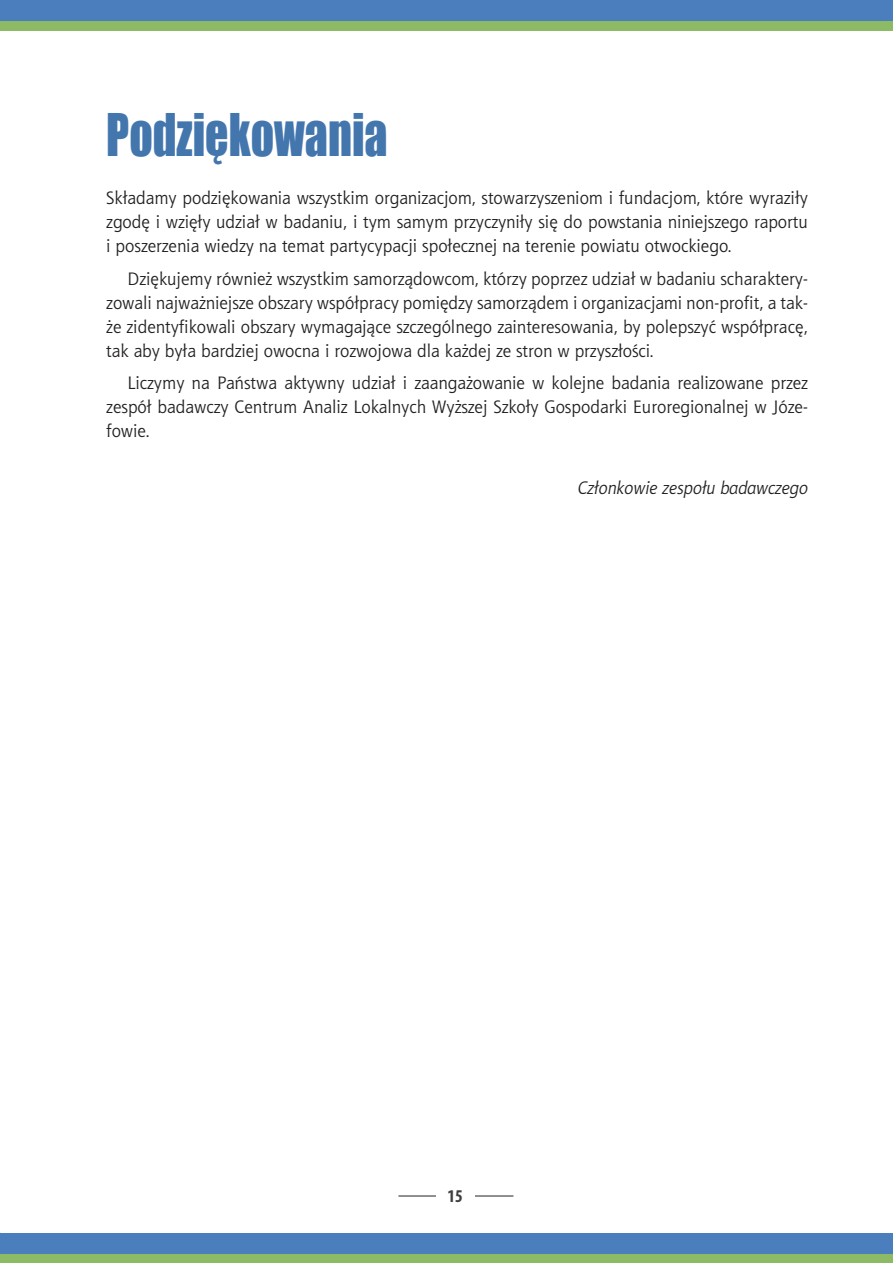
<style>
.page{position:relative;width:893px;height:1263px;background:#fff}
.page>*{position:absolute;margin:0;border:0;box-sizing:border-box;transform-origin:0 0}
.t1{font:54px "Impact";color:#4476ae;scale:.85 1}
.t2{font:18px/24px "Aerton EFN";color:#231f20;text-align:justify}
.t3{font:italic 18px "Aerton EFN";color:#231f20}
.t4{font:700 condensed 18px "Myriad Pro";color:#3e3e3f}
</style>
<div class="page">
<hr style="left:398px;top:1196px;width:115px;height:1px;background:#231f20">
<div style="left:436px;top:1183px;width:38px;height:25px;background:#fff"></div>
<div style="left:0;top:1247px;width:893px;height:16px;background:#8dba64"></div>
<div style="left:0;top:1233px;width:893px;height:20px;background:#4b7ebc"></div>
<div style="left:0;top:0;width:893px;height:26px;background:#4b7ebc"></div>
<div style="left:0;top:21px;width:893px;height:10px;background:#8dba64"></div>
<h1 class="t1" style="left:106px;top:93px;width:333px">Podziękowania</h1>
<p class="t2" style="left:106px;top:186px;width:703px">Składamy podziękowania wszystkim organizacjom, stowarzyszeniom i fundacjom, które wyraziły zgodę i wzięły udział w badaniu, i tym samym przyczyniły się do powstania niniejszego raportu i poszerzenia wiedzy na temat partycypacji społecznej na terenie powiatu otwockiego.</p>
<p class="t2" style="left:106px;top:266px;width:703px;text-indent:21px">Dziękujemy również wszystkim samorządowcom, którzy poprzez udział w badaniu scharaktery&shy;zowali najważniejsze obszary współpracy pomiędzy samorządem i organizacjami non-profit, a tak&shy;że zidentyfikowali obszary wymagające szczególnego zainteresowania, by polepszyć współpracę, tak aby była bardziej owocna i rozwojowa dla każdej ze stron w przyszłości.</p>
<p class="t2" style="left:106px;top:371px;width:703px;text-indent:21px">Liczymy na Państwa aktywny udział i zaangażowanie w kolejne badania realizowane przez zespół badawczy Centrum Analiz Lokalnych Wyższej Szkoły Gospodarki Euroregionalnej w Józe&shy;fowie.</p>
<p class="t3" style="left:578px;top:477px;width:232px">Członkowie zespołu badawczego</p>
<p class="t4" style="left:448px;top:1185px;width:17px">15</p>
</div>
